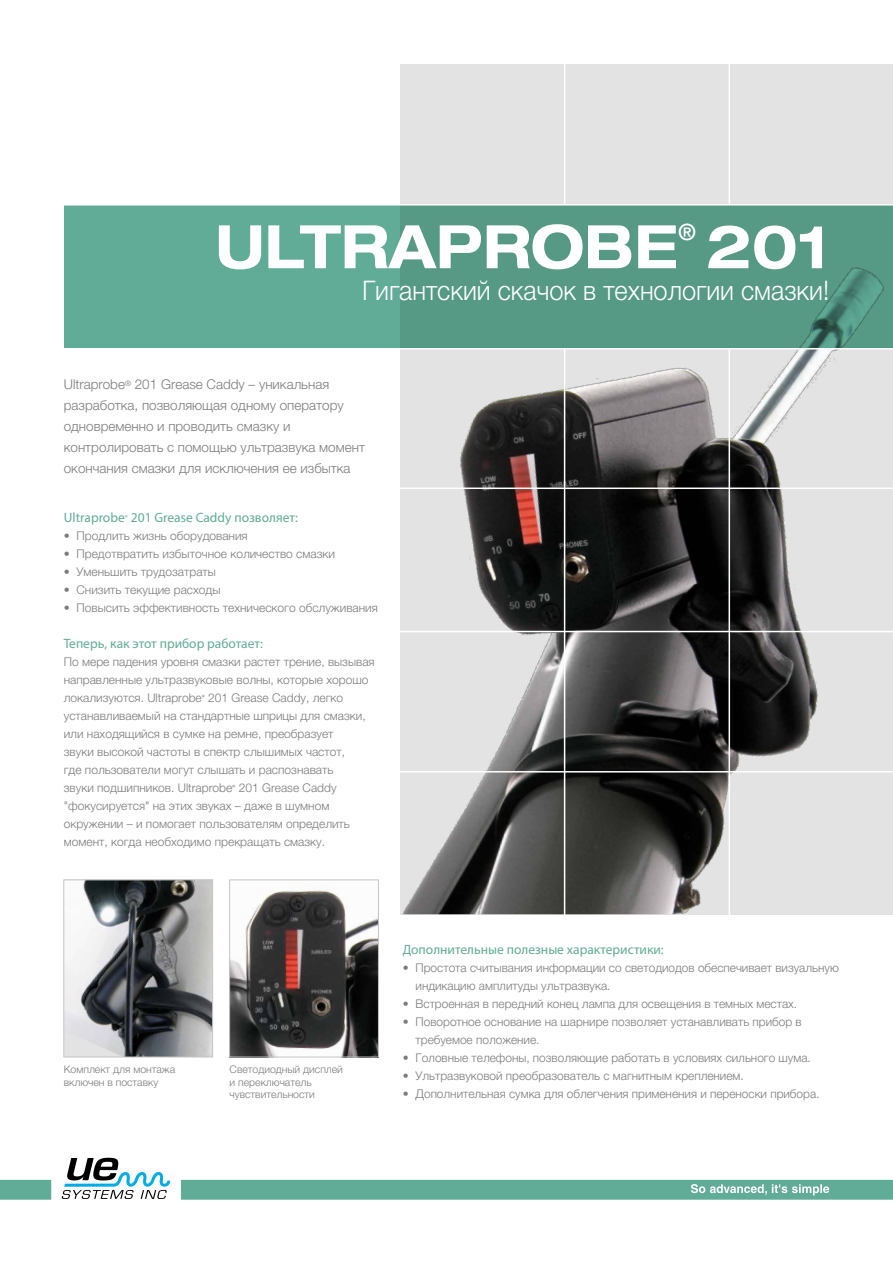
<style>
.page{position:relative;width:893px;height:1263px;background:#fff}
.page>*{position:absolute;margin:0;border:0;box-sizing:border-box;transform-origin:0 0}
.t1{font:700 expanded 60px "Helvetica Neue LT Std";color:#fff;scale:.94 1}
.t2{font:300 27px "Helvetica Neue";color:#fff;scale:.94 1}
.t3{font:500 expanded 22.5px "Helvetica Neue LT Std";color:#fff}
.t4{font:300 13.5px/21px "Helvetica Neue";color:#7c7b7b}
.t5{font:13.5px "Myriad Pro";color:#61ac96}
.t6{font:300 12px/18px "Helvetica Neue";color:#7c7b7b}
.t7{font:300 10.5px/12.6px "Helvetica Neue";color:#7c7b7b}
</style>
<div class="page">
<div style="left:401px;top:64px;width:492px;height:850px;background:#e3e3e3"></div>
<img style="left:401px;top:123px;width:492px;height:791px">
<div style="left:64px;top:206px;width:829px;height:142px;background:linear-gradient(to right,#63af99,#51917e)"></div>
<hr style="left:390px;top:771px;width:503px;height:1px;background:#fff">
<hr style="left:391px;top:631px;width:502px;height:1px;background:#fff">
<hr style="left:393px;top:487px;width:500px;height:2px;background:#fff">
<hr style="left:0;top:348px;width:893px;height:1px;background:#fff">
<hr style="left:0;top:204px;width:893px;height:2px;background:#fff">
<hr style="left:564px;top:349px;width:1px;height:577px;background:#fff">
<hr style="left:564px;top:54px;width:1px;height:151px;background:#fff">
<hr style="left:729px;top:349px;width:1px;height:578px;background:#fff">
<hr style="left:729px;top:54px;width:1px;height:151px;background:#fff">
<img style="left:65px;top:881px;width:146px;height:174px">
<div style="left:63px;top:879px;width:150px;height:178px;border:1px solid #c6c6c6"></div>
<img style="left:231px;top:888px;width:146px;height:167px">
<div style="left:229px;top:879px;width:150px;height:178px;border:1px solid #c6c6c6"></div>
<svg style="left:0;top:1158px;width:893px;height:42px"></svg>
<h1 class="t1" style="left:215px;top:209px;width:494px">ULTRAPROBE</h1>
<h3 class="t3" style="left:678px;top:218px;width:19px">®</h3>
<h1 class="t1" style="left:706px;top:209px;width:133px">201</h1>
<h2 class="t2" style="left:362px;top:268px;width:498px">Гигантский скачок в технологии смазки!</h2>
<p class="t4" style="left:64px;top:373px;width:303px">Ultraprobe<sup>®</sup> 201 Grease Caddy – уникальная разработка, позволяющая одному оператору одновременно и проводить смазку и контролировать с помощью ультразвука момент окончания смазки для исключения ее избытка</p>
<p class="t5" style="left:64px;top:509px;width:236px">Ultraprobe<sup>®</sup> 201 Grease Caddy позволяет:</p>
<p class="t6" style="left:64px;top:526px;width:185px">• Продлить жизнь оборудования</p>
<p class="t6" style="left:64px;top:544px;width:273px">• Предотвратить избыточное количество смазки</p>
<p class="t6" style="left:64px;top:562px;width:154px">• Уменьшить трудозатраты</p>
<p class="t6" style="left:64px;top:580px;width:158px">• Снизить текущие расходы</p>
<p class="t6" style="left:64px;top:598px;width:316px">• Повысить эффективность технического обслуживания</p>
<p class="t5" style="left:64px;top:635px;width:201px">Теперь, как этот прибор работает:</p>
<p class="t6" style="left:64px;top:652px;width:312px">По мере падения уровня смазки растет трение, вызывая направленные ультразвуковые волны, которые хорошо локализуются. Ultraprobe<sup>®</sup> 201 Grease Caddy, легко устанавливаемый на стандартные шприцы для смазки, или находящийся в сумке на ремне, преобразует<br>звуки высокой частоты в спектр слышимых частот,<br>где пользователи могут слышать и распознавать<br>звуки подшипников. Ultraprobe<sup>®</sup> 201 Grease Caddy "фокусируется" на этих звуках – даже в шумном окружении – и помогает пользователям определить момент, когда необходимо прекращать смазку.</p>
<p class="t7" style="left:64px;top:1062px;width:113px">Комплект для монтажа включен в поставку</p>
<p class="t7" style="left:230px;top:1062px;width:115px">Светодиодный дисплей и переключатель чувствительности</p>
<p class="t5" style="left:403px;top:941px;width:262px">Дополнительные полезные характеристики:</p>
<p class="t6" style="left:416px;top:958px;width:425px;text-indent:-13px">• Простота считывания информации со светодиодов обеспечивает визуальную индикацию амплитуды ультразвука.</p>
<p class="t6" style="left:403px;top:994px;width:396px">• Встроенная в передний конец лампа для освещения в темных местах.</p>
<p class="t6" style="left:416px;top:1012px;width:388px;text-indent:-13px">• Поворотное основание на шарнире позволяет устанавливать прибор в требуемое положение.</p>
<p class="t6" style="left:403px;top:1048px;width:409px">• Головные телефоны, позволяющие работать в условиях сильного шума.</p>
<p class="t6" style="left:403px;top:1066px;width:342px">• Ультразвуковой преобразователь с магнитным креплением.</p>
<p class="t6" style="left:403px;top:1084px;width:418px">• Дополнительная сумка для облегчения применения и переноски прибора.</p>
</div>
